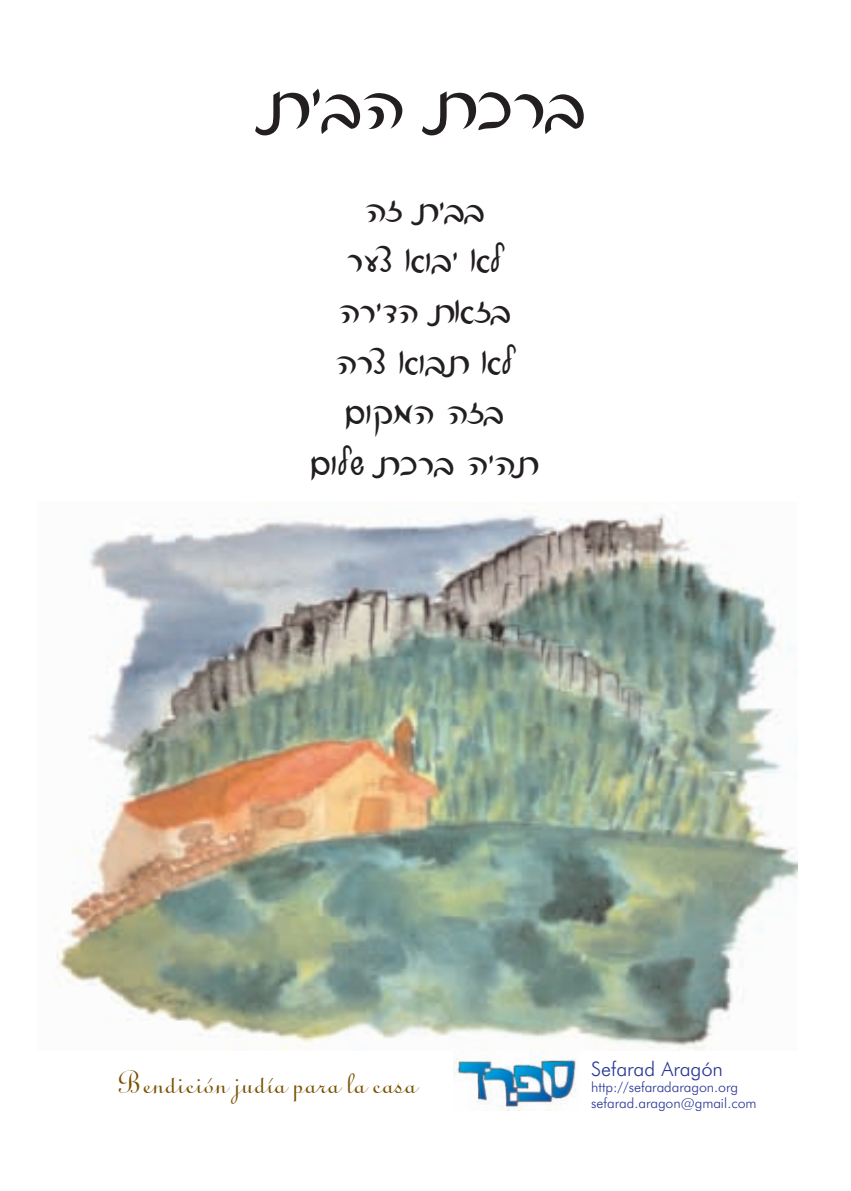
<style>
.page{position:relative;width:851px;height:1191px;background:#fff}
.page>*{position:absolute;margin:0;border:0;box-sizing:border-box;transform-origin:0 0}
.t1{font:72px "Ksav Yad D";color:#231f20}
.t2{font:36px/50.6px "Ksav Yad D";color:#231f20;text-align:center}
.t3{font:36px "TT18 ECO00";color:#795100}
.t4{font:20px "TT18 E8 O00";color:#293795}
.t5{font:14px/16px "TT18 E8 O00";color:#293795}
</style>
<div class="page">
<img style="left:453px;top:1052px;width:123px;height:58px">
<img style="left:57px;top:510px;width:740px;height:540px">
<h1 class="t1" style="left:264px;top:66px;width:324px">,hcv ,frc</h1>
<p class="t2" style="left:311px;top:186px;width:229px">vz ,hcc<br>rgm tuch tk vrhsv ,tzc vrm tuc, tk ouenv vzc<br>ouka ,frc vhv,</p>
<p class="t3" style="left:117px;top:1067px;width:300px">Bendición judía para la casa</p>
<p class="t4" style="left:591px;top:1061px;width:133px">Sefarad Aragón</p>
<p class="t5" style="left:591px;top:1080px;width:167px">http://sefaradaragon.org sefarad.aragon@gmail.com</p>
</div>
